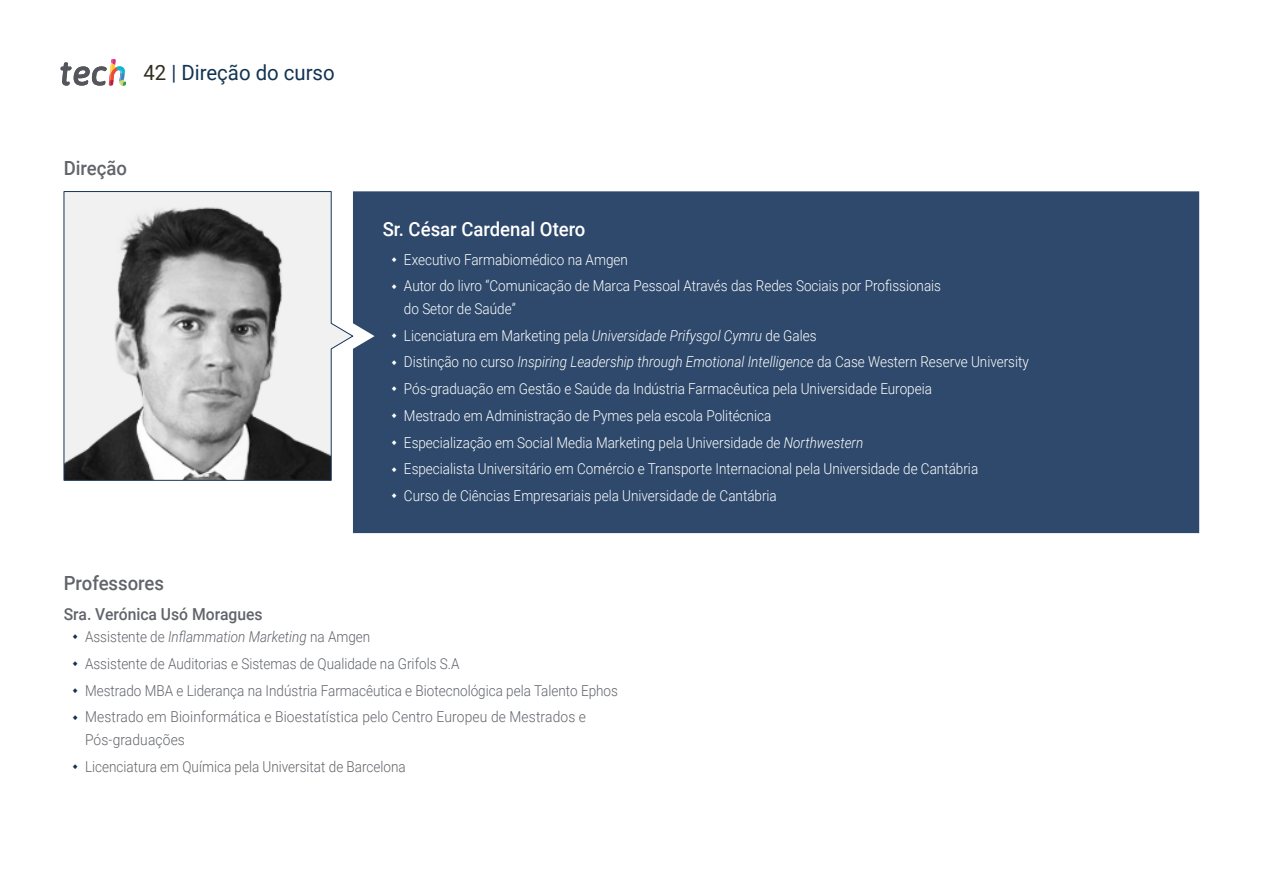
<style>
.page{position:relative;width:1263px;height:893px;background:#fff}
.page>*{position:absolute;margin:0;border:0;box-sizing:border-box;transform-origin:0 0}
.t1{font:21px "Roboto";color:#123352}
.t2{font:500 19.5px "Roboto";color:#fff;scale:.95 1}
.t3{font:500 19.5px "Roboto";color:#61646a;scale:.95 1}
.t4{font:500 16.5px "Roboto";color:#61646a;scale:.95 1}
.t5{font:300 15px/26.7px "Roboto";color:#fff;scale:.9 1}
.t6{font:300 15px/26.7px "Roboto";color:#61646a;scale:.9 1}
.t7{font:300 15px/26.7px "Roboto";color:#61646a;scale:.92 1}
.s1{color:#312e20}
.s2{font-style:italic}
</style>
<div class="page">
<div style="left:353px;top:191px;width:846px;height:342px;background:#2e496b"></div>
<svg style="left:64px;top:191px;width:289px;height:290px"></svg>
<svg style="left:61px;top:59px;width:65px;height:27px"></svg>
<svg style="left:392px;top:257px;width:5px;height:5px"></svg>
<svg style="left:392px;top:284px;width:5px;height:5px"></svg>
<svg style="left:392px;top:333px;width:5px;height:5px"></svg>
<svg style="left:392px;top:360px;width:5px;height:5px"></svg>
<svg style="left:392px;top:386px;width:5px;height:5px"></svg>
<svg style="left:392px;top:413px;width:5px;height:5px"></svg>
<svg style="left:392px;top:440px;width:5px;height:5px"></svg>
<svg style="left:392px;top:467px;width:5px;height:5px"></svg>
<svg style="left:392px;top:493px;width:5px;height:5px"></svg>
<h1 class="t1" style="left:144px;top:57px;width:193px"><span class="s1">42</span> | Direção do curso</h1>
<h2 class="t3" style="left:64px;top:154px;width:68px">Direção</h2>
<h2 class="t3" style="left:64px;top:570px;width:107px">Professores</h2>
<h2 class="t2" style="left:383px;top:215px;width:215px">Sr. César Cardenal Otero</h2>
<p class="t5" style="left:404px;top:245px;width:598px">Executivo Farmabiomédico na Amgen<br>Autor do livro “Comunicação de Marca Pessoal Através das Redes Sociais por Profissionais</p>
<p class="t5" style="left:404px;top:295px;width:696px">do Setor de Saúde”<br>Licenciatura em Marketing pela <span class="s2">Universidade Prifysgol Cymru</span> de Gales<br>Distinção no curso <span class="s2">Inspiring Leadership through Emotional Intelligence</span> da Case Western Reserve University Pós-graduação em Gestão e Saúde da Indústria Farmacêutica pela Universidade Europeia<br>Mestrado em Administração de Pymes pela escola Politécnica<br>Especialização em Social Media Marketing pela Universidade de <span class="s2">Northwestern<br></span>Especialista Universitário em Comércio e Transporte Internacional pela Universidade de Cantábria<br>Curso de Ciências Empresariais pela Universidade de Cantábria</p>
<p class="t4" style="left:64px;top:602px;width:211px">Sra. Verónica Usó Moragues</p>
<p class="t6" style="left:85px;top:623px;width:594px">Assistente de <span class="s2">Inflammation Marketing</span> na Amgen<br>Assistente de Auditorias e Sistemas de Qualidade na Grifols S.A<br>Mestrado MBA e Liderança na Indústria Farmacêutica e Biotecnológica pela Talento Ephos Mestrado em Bioinformática e Bioestatística pelo Centro Europeu de Mestrados e</p>
<p class="t7" style="left:85px;top:725px;width:350px">Pós-graduações<br>Licenciatura em Química pela Universitat de Barcelona</p>
</div>
